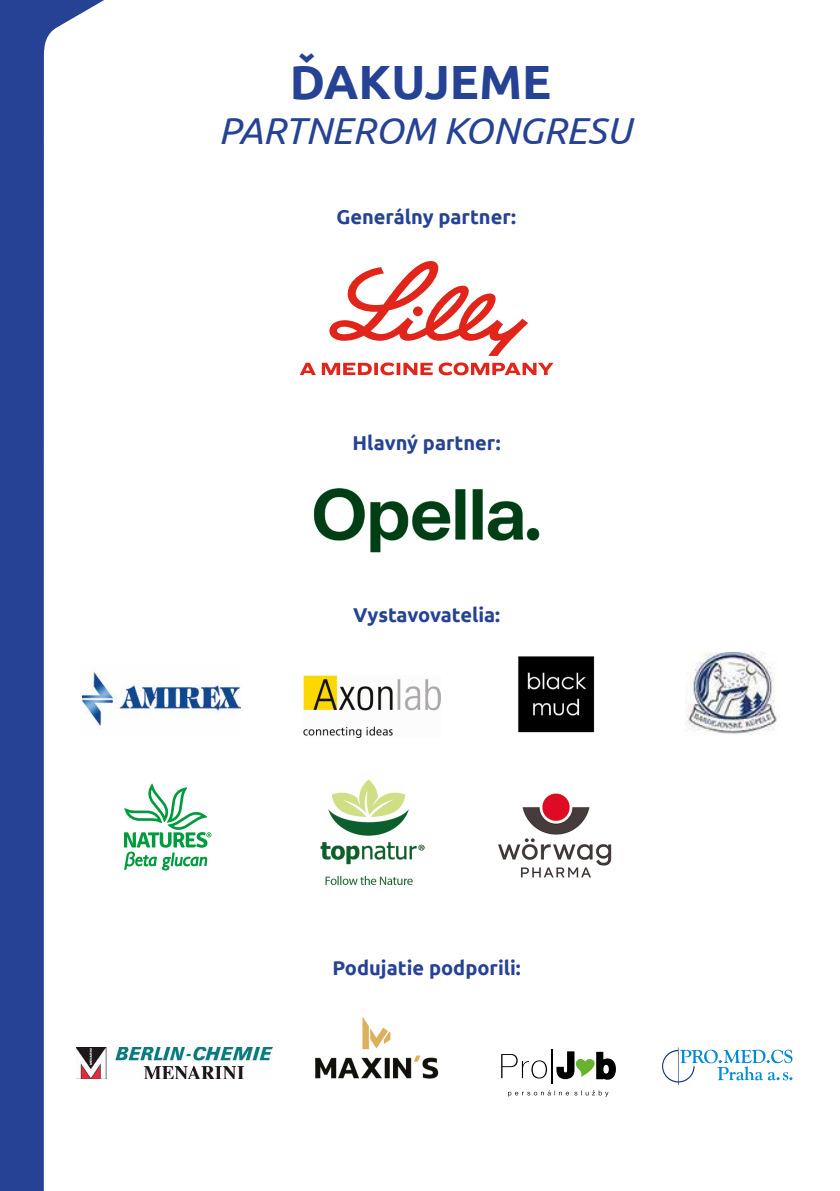
<style>
.page{position:relative;width:840px;height:1191px;background:#fff}
.page>*{position:absolute;margin:0;border:0;box-sizing:border-box;transform-origin:0 0}
.t1{font:700 48px "Ubuntu";color:#254294}
.t2{font:italic 37.6px "Ubuntu";color:#254294}
.t3{font:700 20px "Ubuntu";color:#254294}
</style>
<div class="page">
<svg style="left:0;top:0;width:202px;height:1191px"></svg>
<svg style="left:299px;top:362px;width:254px;height:13px"></svg>
<svg style="left:329px;top:261px;width:199px;height:95px"></svg>
<img style="left:82px;top:664px;width:158px;height:71px">
<img style="left:303px;top:676px;width:137px;height:61px">
<img style="left:518px;top:656px;width:77px;height:77px">
<svg style="left:662px;top:1047px;width:130px;height:38px"></svg>
<img style="left:320px;top:779px;width:104px;height:106px">
<svg style="left:124px;top:783px;width:87px;height:87px"></svg>
<img style="left:313px;top:488px;width:227px;height:65px">
<img style="left:315px;top:1016px;width:124px;height:63px">
<img style="left:685px;top:652px;width:92px;height:83px">
<img style="left:498px;top:793px;width:114px;height:85px">
<svg style="left:508px;top:1090px;width:100px;height:6px"></svg>
<svg style="left:501px;top:1054px;width:45px;height:24px"></svg>
<hr style="left:551px;top:1048px;width:2px;height:35px;background:#000">
<svg style="left:556px;top:1051px;width:59px;height:28px"></svg>
<img style="left:76px;top:1047px;width:196px;height:31px">
<h1 class="t1" style="left:289px;top:53px;width:263px">ĎAKUJEME</h1>
<h2 class="t2" style="left:218px;top:108px;width:414px">PARTNEROM KONGRESU</h2>
<p class="t3" style="left:336px;top:204px;width:181px">Generálny partner:</p>
<p class="t3" style="left:352px;top:431px;width:149px">Hlavný partner:</p>
<p class="t3" style="left:353px;top:602px;width:149px">Vystavovatelia:</p>
<p class="t3" style="left:332px;top:956px;width:190px">Podujatie podporili:</p>
</div>
